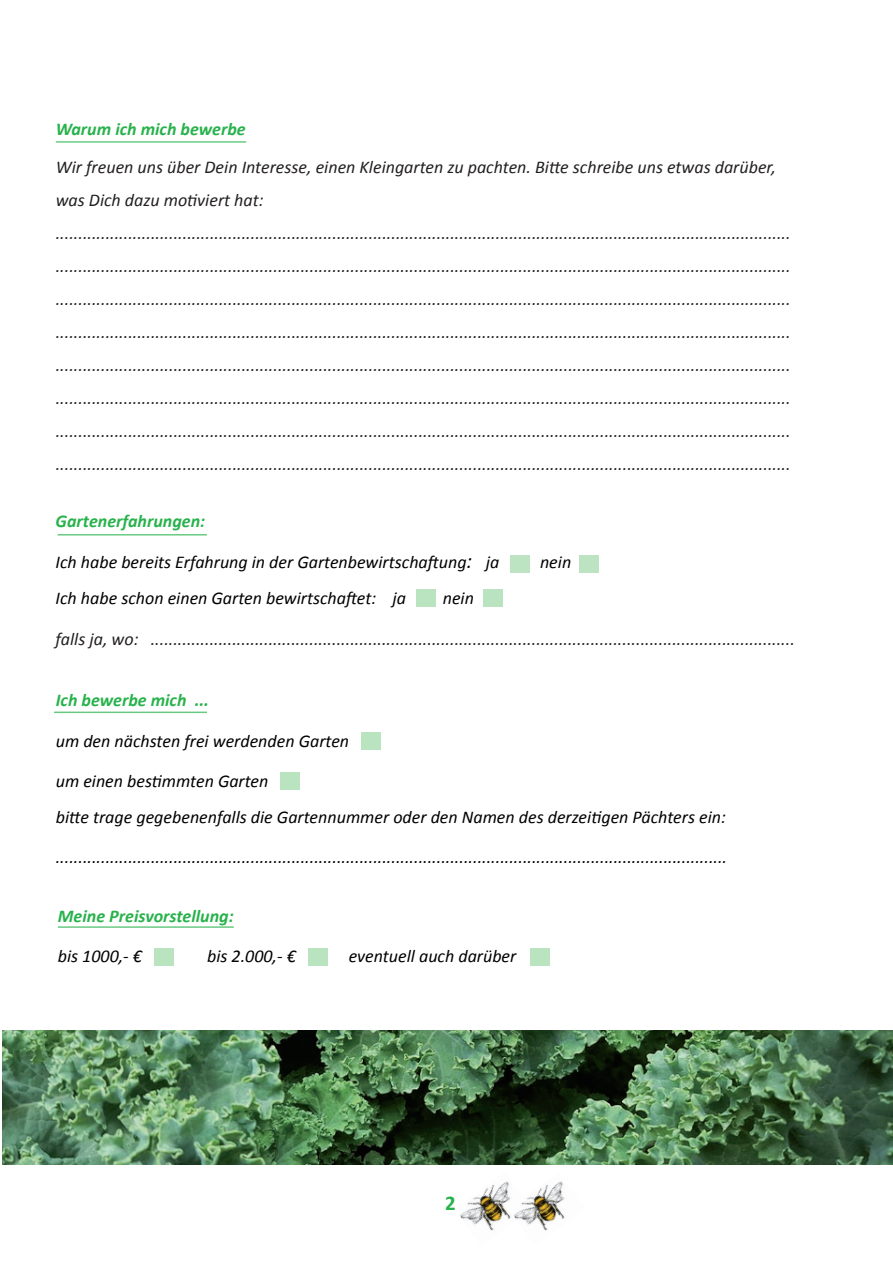
<style>
.page{position:relative;width:893px;height:1263px;background:#fff}
.page>*{position:absolute;margin:0;border:0;box-sizing:border-box;transform-origin:0 0}
.t1{font:700 21px "Calibri";color:#28b24b}
.t2{font:italic 18px/33px "Calibri";color:#231f20}
.t3{font:italic 18px/36px "Calibri";color:#000}
.t4{font:italic 700 18px "Calibri";color:#28b24b}
.s1{font-size:21px}
</style>
<div class="page">
<div style="left:483px;top:589px;width:20px;height:18px;background:#bae3c0"></div>
<div style="left:361px;top:732px;width:20px;height:18px;background:#bae3c0"></div>
<div style="left:281px;top:772px;width:19px;height:18px;background:#bae3c0"></div>
<div style="left:530px;top:948px;width:19px;height:18px;background:#bae3c0"></div>
<div style="left:308px;top:948px;width:19px;height:18px;background:#bae3c0"></div>
<div style="left:154px;top:948px;width:19px;height:18px;background:#bae3c0"></div>
<div style="left:416px;top:589px;width:19px;height:18px;background:#bae3c0"></div>
<div style="left:510px;top:555px;width:20px;height:18px;background:#bce4c2"></div>
<div style="left:579px;top:555px;width:20px;height:18px;background:#bce4c2"></div>
<hr style="left:56px;top:141px;width:190px;height:2px;background:#28b24b">
<hr style="left:58px;top:534px;width:149px;height:1px;background:#28b24b">
<hr style="left:54px;top:711px;width:153px;height:2px;background:#28b24b">
<hr style="left:58px;top:926px;width:176px;height:2px;background:#28b24b">
<img style="left:460px;top:1181px;width:48px;height:50px">
<img style="left:508px;top:1181px;width:57px;height:50px">
<img style="left:3px;top:1030px;width:890px;height:135px">
<p class="t4" style="left:56px;top:118px;width:191px">Warum ich mich bewerbe</p>
<p class="t2" style="left:56px;top:149px;width:736px">Wir freuen uns über Dein Interesse, einen Kleingarten zu pachten. Bitte schreibe uns etwas darüber, was Dich dazu motiviert hat: .................................................................................................................................................................. .................................................................................................................................................................. .................................................................................................................................................................. .................................................................................................................................................................. .................................................................................................................................................................. .................................................................................................................................................................. .................................................................................................................................................................. ..................................................................................................................................................................</p>
<p class="t4" style="left:56px;top:510px;width:151px">Gartenerfahrungen:</p>
<p class="t3" style="left:56px;top:543px;width:445px">Ich habe bereits Erfahrung in der Gartenbewirtschaftung<span class="s1">:</span> ja</p>
<p class="t3" style="left:540px;top:543px;width:33px">nein</p>
<p class="t3" style="left:56px;top:579px;width:352px">Ich habe schon einen Garten bewirtschaftet: ja</p>
<p class="t3" style="left:443px;top:579px;width:33px">nein</p>
<p class="t2" style="left:56px;top:622px;width:741px">falls ja, wo: ..............................................................................................................................................</p>
<p class="t4" style="left:56px;top:689px;width:155px">Ich bewerbe mich ...</p>
<p class="t3" style="left:56px;top:722px;width:295px">um den nächsten frei werdenden Garten</p>
<p class="t3" style="left:56px;top:762px;width:672px">um einen bestimmten Garten<br>bitte trage gegebenenfalls die Gartennummer oder den Namen des derzeitigen Pächters ein:</p>
<p class="t3" style="left:56px;top:838px;width:673px">....................................................................................................................................................</p>
<p class="t4" style="left:58px;top:904px;width:177px">Meine Preisvorstellung:</p>
<p class="t3" style="left:58px;top:937px;width:86px">bis 1000,- €</p>
<p class="t3" style="left:207px;top:937px;width:90px">bis 2.000,- €</p>
<p class="t3" style="left:349px;top:937px;width:169px">eventuell auch darüber</p>
<p class="t1" style="left:445px;top:1189px;width:12px">2</p>
</div>
